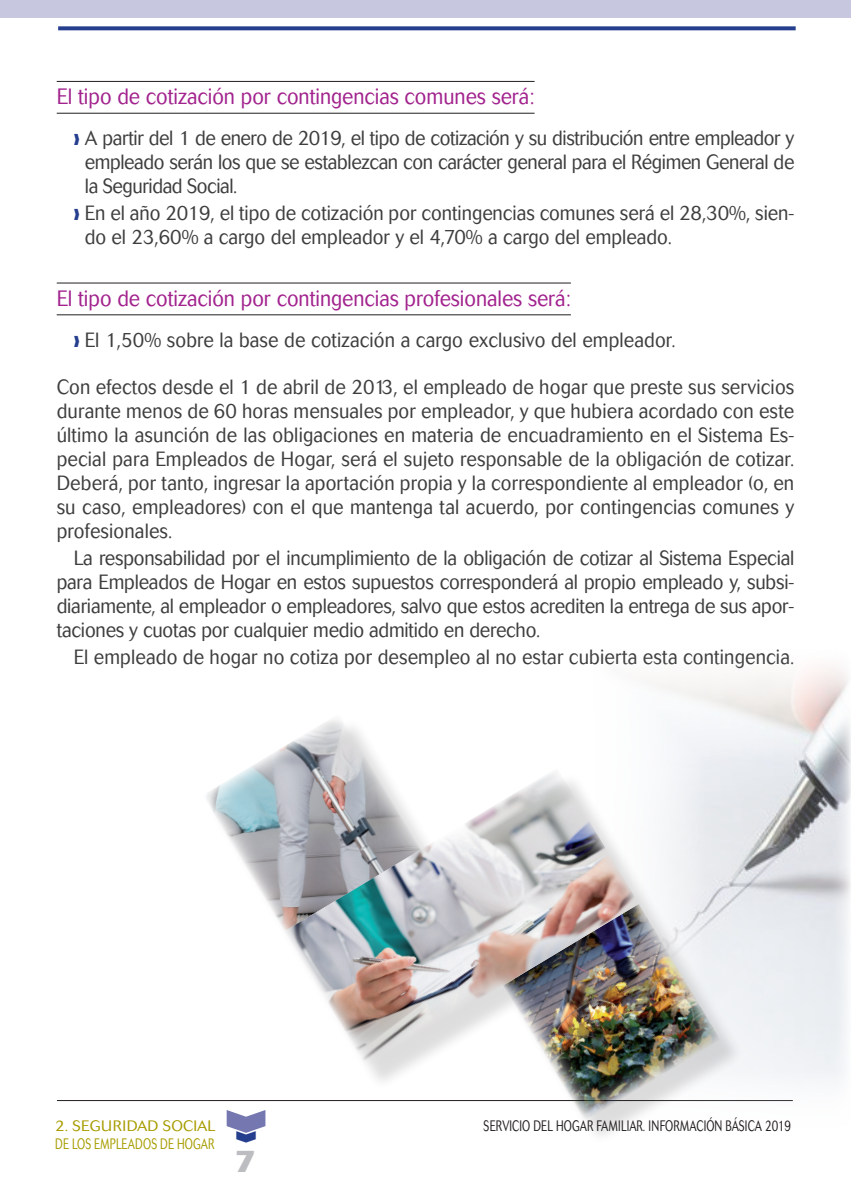
<style>
.page{position:relative;width:851px;height:1191px;background:#fff}
.page>*{position:absolute;margin:0;border:0;box-sizing:border-box;transform-origin:0 0}
.t1{font:800 30px "Cosmos";color:#bcbdc0}
.t2{font:300 22px "Cosmos";color:#a2238e;scale:.9 1}
.t3{font:300 20.4px/24px "Cosmos";color:#3e3e3f;text-align:justify;scale:.9 1}
.t4{font:300 15px "Cosmos";letter-spacing:.02em;color:#231f20;scale:.7 1}
.t5{font:300 15px "Cosmos";letter-spacing:.02em;color:#a79c01;scale:.7 1}
.t6{font:300 15px "Cosmos";letter-spacing:.02em;color:#a79c01}
.s1{color:#253f8e}
</style>
<div class="page">
<hr style="left:57px;top:1100px;width:735px;height:1px;background:#231f20">
<div style="left:0;top:0;width:850px;height:17px;background:#c7c7e0"></div>
<svg style="left:58px;top:26px;width:737px;height:4px;background:#384f97"></svg>
<hr style="left:57px;top:81px;width:477px;height:1px;background:#231f20">
<hr style="left:57px;top:113px;width:477px;height:1px;background:#231f20">
<hr style="left:57px;top:283px;width:514px;height:1px;background:#231f20">
<hr style="left:57px;top:314px;width:514px;height:1px;background:#231f20">
<img style="left:655px;top:667px;width:195px;height:435px">
<div style="left:207px;top:718px;width:537px;height:427px;background:#231f20;opacity:.15"></div>
<img style="left:207px;top:718px;width:213px;height:213px">
<img style="left:502px;top:904px;width:218px;height:218px">
<img style="left:284px;top:767px;width:355px;height:300px">
<svg style="left:227px;top:1110px;width:38px;height:32px"></svg>
<p class="t2" style="left:57px;top:84px;width:532px">El tipo de cotización por contingencias comunes será:</p>
<p class="t3" style="left:85px;top:127px;width:789px;text-indent:-11px"><span class="s1">❱</span> A partir del 1 de enero de 2019, el tipo de cotización y su distribución entre empleador y empleado serán los que se establezcan con carácter general para el Régimen General de la Seguridad Social.</p>
<p class="t3" style="left:85px;top:201px;width:789px;text-indent:-11px"><span class="s1">❱</span> En el año 2019, el tipo de cotización por contingencias comunes será el 28,30%, sien&shy;do el 23,60% a cargo del empleador y el 4,70% a cargo del empleado.</p>
<p class="t2" style="left:57px;top:286px;width:572px">El tipo de cotización por contingencias profesionales será:</p>
<p class="t3" style="left:74px;top:328px;width:670px"><span class="s1">❱</span> El 1,50% sobre la base de cotización a cargo exclusivo del empleador.</p>
<p class="t3" style="left:57px;top:375px;width:820px">Con efectos desde el 1 de abril de 2013, el empleado de hogar que preste sus servicios durante menos de 60 horas mensuales por empleador, y que hubiera acordado con este último la asunción de las obligaciones en materia de encuadramiento en el Sistema Es&shy;pecial para Empleados de Hogar, será el sujeto responsable de la obligación de cotizar.<br>Deberá, por tanto, ingresar la aportación propia y la correspondiente al empleador (o, en su caso, empleadores) con el que mantenga tal acuerdo, por contingencias comunes y profesionales.</p>
<p class="t3" style="left:57px;top:546px;width:820px;text-indent:17px">La responsabilidad por el incumplimiento de la obligación de cotizar al Sistema Especial para Empleados de Hogar en estos supuestos corresponderá al propio empleado y, subsi&shy;diariamente, al empleador o empleadores, salvo que estos acrediten la entrega de sus apor&shy;taciones y cuotas por cualquier medio admitido en derecho.</p>
<p class="t3" style="left:74px;top:644px;width:802px">El empleado de hogar no cotiza por desempleo al no estar cubierta esta contingencia.</p>
<p class="t6" style="left:55px;top:1116px;width:162px">2. SEGURIDAD SOCIAL</p>
<p class="t5" style="left:55px;top:1134px;width:229px">DE LOS EMPLEADOS DE HOGAR</p>
<p class="t1" style="left:235px;top:1143px;width:22px">7</p>
<p class="t4" style="left:483px;top:1116px;width:440px">SERVICIO DEL HOGAR FAMILIAR. INFORMACIÓN BÁSICA 2019</p>
</div>
